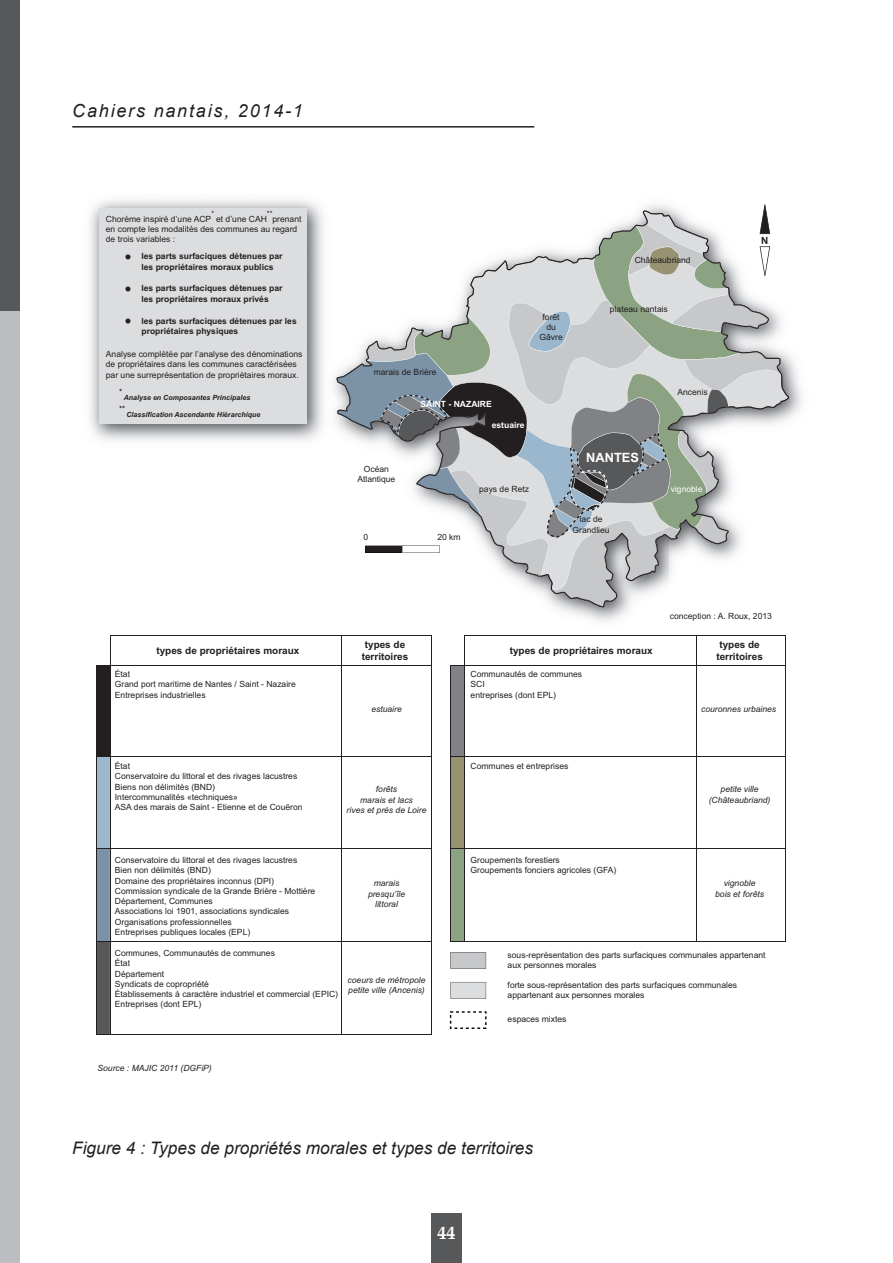
<style>
.page{position:relative;width:893px;height:1263px;background:#fff}
.page>*{position:absolute;margin:0;border:0;box-sizing:border-box;transform-origin:0 0}
.t1{font:italic 18px "Arial";letter-spacing:.1em;color:#231f20}
.t2{font:700 18px "Book Antiqua";color:#fff}
.t3{font:italic 17.25px "Arial";color:#231f20}
.t4{font:700 12.75px "Arial";color:#fff}
.t5{font:700 9.9px/12px "Arial";color:#231f20;text-align:center}
.t6{font:8.55px/10.2px "Arial";color:#231f20}
.t7{font:italic 8.55px/10.2px "Arial";color:#231f20;text-align:center}
.t8{font:700 8.55px/10.2px "Arial";color:#231f20}
.t9{font:700 8.55px "Arial";color:#fff}
.t10{font:8.55px "Arial";color:#fff}
.t11{font:italic 700 7.05px/11.4px "Arial";color:#231f20}
.t12{font:7.05px "Arial";color:#231f20}
</style>
<div class="page">
<img style="left:89px;top:200px;width:713px;height:422px">
<svg style="left:337px;top:204px;width:444px;height:404px"></svg>
<div style="left:99px;top:209px;width:208px;height:215px;background:#dcdddf"></div>
<svg style="left:125px;top:254px;width:5px;height:5px"></svg>
<svg style="left:125px;top:286px;width:5px;height:5px"></svg>
<svg style="left:125px;top:319px;width:5px;height:4px"></svg>
<div style="left:96px;top:665px;width:14px;height:91px;background:#231f20"></div>
<svg style="left:97px;top:757px;width:13px;height:277px;background:#7a8c9a"></svg>
<svg style="left:450px;top:666px;width:15px;height:276px;background:#838a77"></svg>
<hr style="left:110px;top:636px;width:1px;height:398px;background:#231f20">
<hr style="left:96px;top:665px;width:335px;height:1px;background:#231f20">
<hr style="left:96px;top:756px;width:335px;height:1px;background:#231f20">
<hr style="left:96px;top:848px;width:335px;height:1px;background:#231f20">
<hr style="left:96px;top:941px;width:335px;height:1px;background:#231f20">
<hr style="left:96px;top:1034px;width:335px;height:1px;background:#231f20">
<hr style="left:341px;top:636px;width:1px;height:398px;background:#231f20">
<hr style="left:431px;top:636px;width:1px;height:398px;background:#231f20">
<hr style="left:110px;top:635px;width:321px;height:1px;background:#231f20">
<hr style="left:96px;top:665px;width:1px;height:369px;background:#231f20">
<hr style="left:465px;top:636px;width:1px;height:305px;background:#231f20">
<hr style="left:451px;top:665px;width:335px;height:1px;background:#231f20">
<hr style="left:451px;top:756px;width:335px;height:1px;background:#231f20">
<hr style="left:451px;top:848px;width:335px;height:1px;background:#231f20">
<hr style="left:451px;top:941px;width:335px;height:1px;background:#231f20">
<hr style="left:696px;top:636px;width:1px;height:305px;background:#231f20">
<hr style="left:786px;top:636px;width:1px;height:305px;background:#231f20">
<hr style="left:465px;top:635px;width:321px;height:1px;background:#231f20">
<hr style="left:450px;top:665px;width:1px;height:276px;background:#231f20">
<svg style="left:450px;top:952px;width:36px;height:17px"></svg>
<svg style="left:450px;top:982px;width:36px;height:16px"></svg>
<svg style="left:450px;top:1011px;width:37px;height:18px"></svg>
<hr style="left:72px;top:126px;width:462px;height:2px;background:#231f20">
<div style="left:432px;top:1213px;width:30px;height:50px;background:#57585a"></div>
<div style="left:0;top:949px;width:19px;height:314px;background:#bcbdc0"></div>
<div style="left:0;top:630px;width:19px;height:319px;background:#bcbdc0"></div>
<div style="left:0;top:311px;width:19px;height:319px;background:#bcbdc0"></div>
<div style="left:0;top:0;width:19px;height:311px;background:#57585a"></div>
<h1 class="t1" style="left:72px;top:101px;width:232px">Cahiers nantais, 2014-1</h1>
<p class="t12" style="left:267px;top:209px;width:7px">**</p>
<p class="t6" style="left:106px;top:214px;width:197px;text-indent:167px">prenant en compte les modalités des communes au regard de trois variables :</p>
<p class="t8" style="left:141px;top:252px;width:143px">les parts surfaciques détenues par les propriétaires moraux publics</p>
<p class="t8" style="left:141px;top:284px;width:143px">les parts surfaciques détenues par les propriétaires moraux privés</p>
<p class="t8" style="left:141px;top:316px;width:157px">les parts surfaciques détenues par les propriétaires physiques</p>
<p class="t6" style="left:106px;top:349px;width:198px">Analyse complétée par l’analyse des dénominations de propriétaires dans les communes caractérisées par une surreprésentation de propriétaires moraux.</p>
<p class="t11" style="left:119px;top:386px;width:4px">*</p>
<p class="t11" style="left:119px;top:392px;width:133px;text-indent:5px">Analyse en Composantes Principales **</p>
<p class="t11" style="left:126px;top:409px;width:135px">Classification Ascendante Hiérarchique</p>
<p class="t12" style="left:211px;top:209px;width:4px">*</p>
<p class="t6" style="left:106px;top:214px;width:107px">Chorème inspiré d’une ACP</p>
<p class="t6" style="left:216px;top:214px;width:52px">et d’une CAH</p>
<p class="t6" style="left:635px;top:255px;width:58px">Châteaubriand</p>
<p class="t6" style="left:539px;top:312px;width:25px;text-align:center">forêt du<br>Gâvre</p>
<p class="t6" style="left:610px;top:304px;width:59px">plateau nantais</p>
<p class="t6" style="left:374px;top:367px;width:64px">marais de Brière</p>
<p class="t9" style="left:421px;top:398px;width:73px">SAINT - NAZAIRE</p>
<p class="t6" style="left:357px;top:464px;width:40px;text-align:center">Océan<br>Atlantique</p>
<p class="t6" style="left:363px;top:532px;width:6px">0</p>
<p class="t6" style="left:437px;top:532px;width:25px">20 km</p>
<p class="t9" style="left:492px;top:419px;width:34px">estuaire</p>
<p class="t6" style="left:479px;top:484px;width:51px">pays de Retz</p>
<h3 class="t4" style="left:586px;top:449px;width:54px">NANTES</h3>
<p class="t6" style="left:573px;top:514px;width:39px;text-align:center">lac de<br>Grandlieu</p>
<p class="t6" style="left:677px;top:387px;width:32px">Ancenis</p>
<p class="t10" style="left:671px;top:483px;width:33px">vignoble</p>
<p class="t5" style="left:761px;top:234px;width:9px">N</p>
<p class="t6" style="left:670px;top:611px;width:104px">conception : A. Roux, 2013</p>
<p class="t5" style="left:362px;top:639px;width:48px">types de territoires</p>
<p class="t5" style="left:716px;top:639px;width:48px">types de territoires</p>
<p class="t5" style="left:156px;top:645px;width:144px">types de propriétaires moraux</p>
<p class="t5" style="left:510px;top:645px;width:144px">types de propriétaires moraux</p>
<p class="t6" style="left:115px;top:669px;width:182px">État<br>Grand port maritime de Nantes / Saint - Nazaire<br>Entreprises industrielles</p>
<p class="t7" style="left:371px;top:704px;width:32px">estuaire</p>
<p class="t6" style="left:115px;top:761px;width:189px">État<br>Conservatoire du littoral et des rivages lacustres<br>Biens non délimités (BND)<br>Intercommunalités «techniques»<br>ASA des marais de Saint - Etienne et de Couëron</p>
<p class="t7" style="left:347px;top:784px;width:81px">forêts<br>marais et lacs<br>rives et prés de Loire</p>
<p class="t6" style="left:115px;top:855px;width:202px">Conservatoire du littoral et des rivages lacustres Bien non délimités (BND)<br>Domaine des propriétaires inconnus (DPI)<br>Commission syndicale de la Grande Brière - Mottière Département, Communes<br>Associations loi 1901, associations syndicales Organisations professionnelles<br>Entreprises publiques locales (EPL)</p>
<p class="t6" style="left:115px;top:948px;width:225px">Communes, Communautés de communes<br>État<br>Département<br>Syndicats de copropriété<br>Établissements à caractère industriel et commercial (EPIC)<br>Entreprises (dont EPL)</p>
<p class="t7" style="left:368px;top:878px;width:39px">marais presqu’île littoral</p>
<p class="t7" style="left:348px;top:975px;width:79px;text-align:left">coeurs de métropole petite ville (Ancenis)</p>
<p class="t7" style="left:98px;top:1063px;width:116px">Source : MAJIC 2011 (DGFiP)</p>
<p class="t6" style="left:471px;top:669px;width:113px">Communautés de communes<br>SCI<br>entreprises (dont EPL)</p>
<p class="t6" style="left:471px;top:761px;width:99px">Communes et entreprises</p>
<p class="t6" style="left:471px;top:855px;width:147px">Groupements forestiers<br>Groupements fonciers agricoles (GFA)</p>
<p class="t7" style="left:701px;top:704px;width:77px">couronnes urbaines</p>
<p class="t7" style="left:709px;top:784px;width:63px">petite ville (Châteaubriand)</p>
<p class="t7" style="left:715px;top:878px;width:50px">vignoble bois et forêts</p>
<p class="t6" style="left:508px;top:949px;width:259px">sous-représentation des parts surfaciques communales appartenant aux personnes morales</p>
<p class="t6" style="left:508px;top:980px;width:231px">forte sous-représentation des parts surfaciques communales appartenant aux personnes morales</p>
<p class="t6" style="left:508px;top:1014px;width:60px">espaces mixtes</p>
<h2 class="t3" style="left:72px;top:1137px;width:462px">Figure 4 : Types de propriétés morales et types de territoires</h2>
<h1 class="t2" style="left:438px;top:1222px;width:19px">44</h1>
</div>
